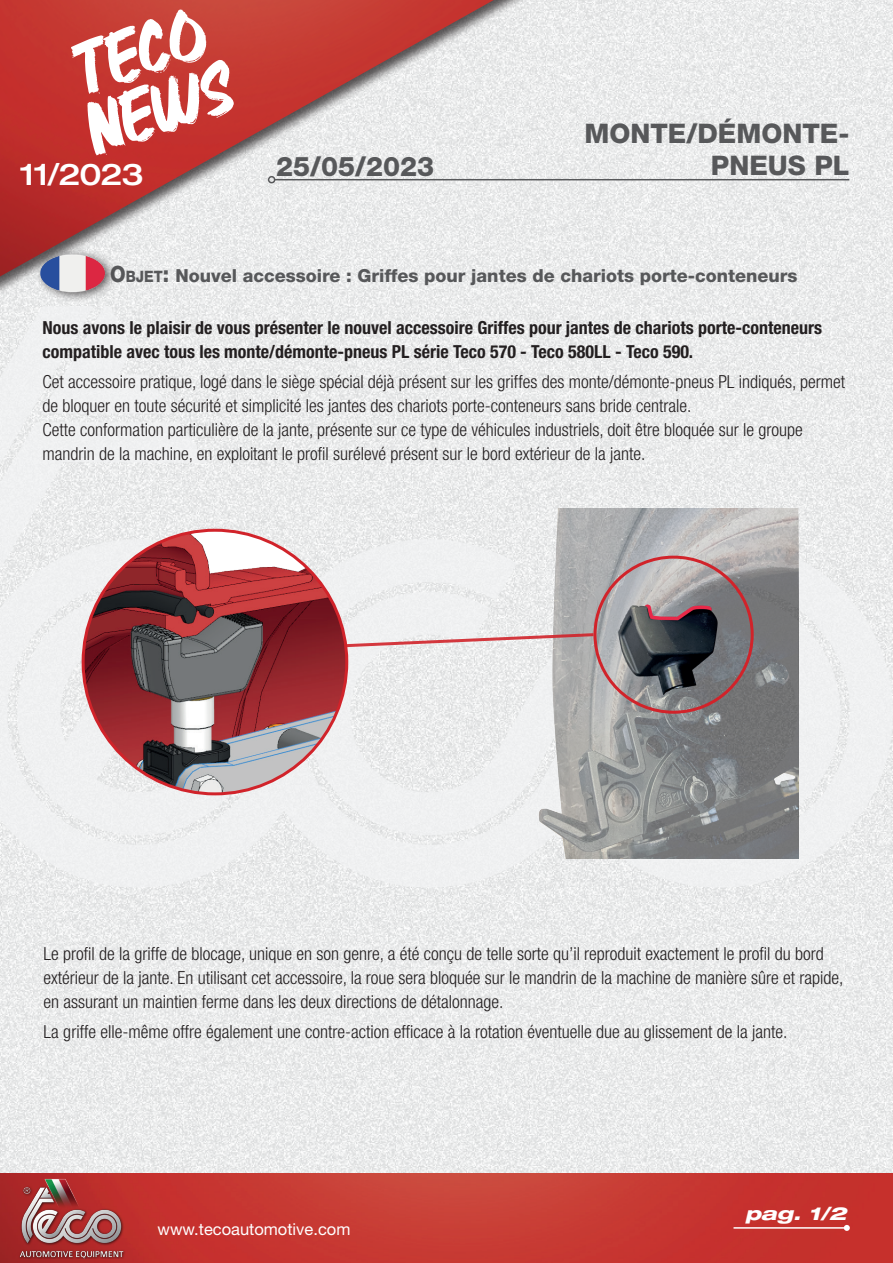
<style>
.page{position:relative;width:893px;height:1263px;background:#fff}
.page>*{position:absolute;margin:0;border:0;box-sizing:border-box;transform-origin:0 0}
.t1{font:500 expanded 30px "Helvetica Neue LT Std";letter-spacing:-.04em;color:#fff}
.t2{font:800 27px/32.4px "Helvetica Neue LT Std";color:#57585a;text-align:right}
.t3{font:300 condensed 18px/24px "Helvetica Neue";color:#231f20}
.t4{font:700 condensed 18px/24px "Helvetica Neue LT Std";color:#231f20}
.t5{font:800 18px "Helvetica Neue LT Std";color:#57585a}
.t6{font:italic 800 expanded 18px "Helvetica Neue LT Std";color:#fff;scale:1.09 1}
.t7{font:16.5px "Helvetica Neue LT Std";color:#fff}
.s1{font-size:22.5px}
.s2{font-size:15.75px}
</style>
<div class="page">
<img style="left:0;top:888px;width:893px;height:285px">
<svg style="left:0;top:415px;width:893px;height:473px;fill:#eeeff0"></svg>
<img style="left:0;top:1173px;width:893px;height:90px">
<img style="left:18px;top:1176px;width:155px;height:83px">
<hr style="left:733px;top:1227px;width:114px;height:2px;background:#fff">
<svg style="left:844px;top:1225px;width:6px;height:6px"></svg>
<div style="left:0;top:0;width:893px;height:415px;background:#231f20;opacity:.75"></div>
<img style="left:0;top:0;width:893px;height:401px">
<hr style="left:275px;top:179px;width:574px;height:1px;background:#57585a">
<div style="left:268px;top:176px;width:7px;height:7px;border:2px solid #57585a;border-radius:50%"></div>
<svg style="left:70px;top:9px;width:164px;height:146px"></svg>
<img style="left:499px;top:508px;width:300px;height:350px">
<img style="left:83px;top:530px;width:264px;height:264px;border-radius:132px">
<div style="left:593px;top:556px;width:161px;height:158px;border:3px solid #d1232a;border-radius:50%"></div>
<svg style="left:344px;top:632px;width:251px;height:17px"></svg>
<div style="left:35px;top:248px;width:82px;height:55px;background:#231f20;opacity:.75"></div>
<img style="left:39px;top:253px;width:67px;height:39px">
<h1 class="t1" style="left:20px;top:155px;width:125px">11/2023</h1>
<h2 class="t2" style="left:276px;top:150px;width:160px">25/05/2023</h2>
<h2 class="t2" style="left:584px;top:117px;width:266px">MONTE/DÉMONTE-<br>PNEUS PL</h2>
<p class="t5" style="left:110px;top:265px;width:689px"><span class="s1">O</span><span class="s2">bjet</span><span class="s1">:</span> Nouvel accessoire : Griffes pour jantes de chariots porte-conteneurs</p>
<p class="t4" style="left:43px;top:315px;width:781px">Nous avons le plaisir de vous présenter le nouvel accessoire Griffes pour jantes de chariots porte-conteneurs compatible avec tous les monte/démonte-pneus PL série Teco 570 - Teco 580LL - Teco 590.</p>
<p class="t3" style="left:43px;top:370px;width:804px">Cet accessoire pratique, logé dans le siège spécial déjà présent sur les griffes des monte/démonte-pneus PL indiqués, permet de bloquer en toute sécurité et simplicité les jantes des chariots porte-conteneurs sans bride centrale.<br>Cette conformation particulière de la jante, présente sur ce type de véhicules industriels, doit être bloquée sur le groupe mandrin de la machine, en exploitant le profil surélevé présent sur le bord extérieur de la jante.</p>
<p class="t3" style="left:44px;top:941px;width:801px">Le profil de la griffe de blocage, unique en son genre, a été conçu de telle sorte qu’il reproduit exactement le profil du bord extérieur de la jante. En utilisant cet accessoire, la roue sera bloquée sur le mandrin de la machine de manière sûre et rapide, en assurant un maintien ferme dans les deux directions de détalonnage.</p>
<p class="t3" style="left:44px;top:1020px;width:745px">La griffe elle-même offre également une contre-action efficace à la rotation éventuelle due au glissement de la jante.</p>
<p class="t7" style="left:158px;top:1219px;width:194px">www.tecoautomotive.com</p>
<p class="t6" style="left:745px;top:1202px;width:95px">pag. 1/2</p>
</div>
